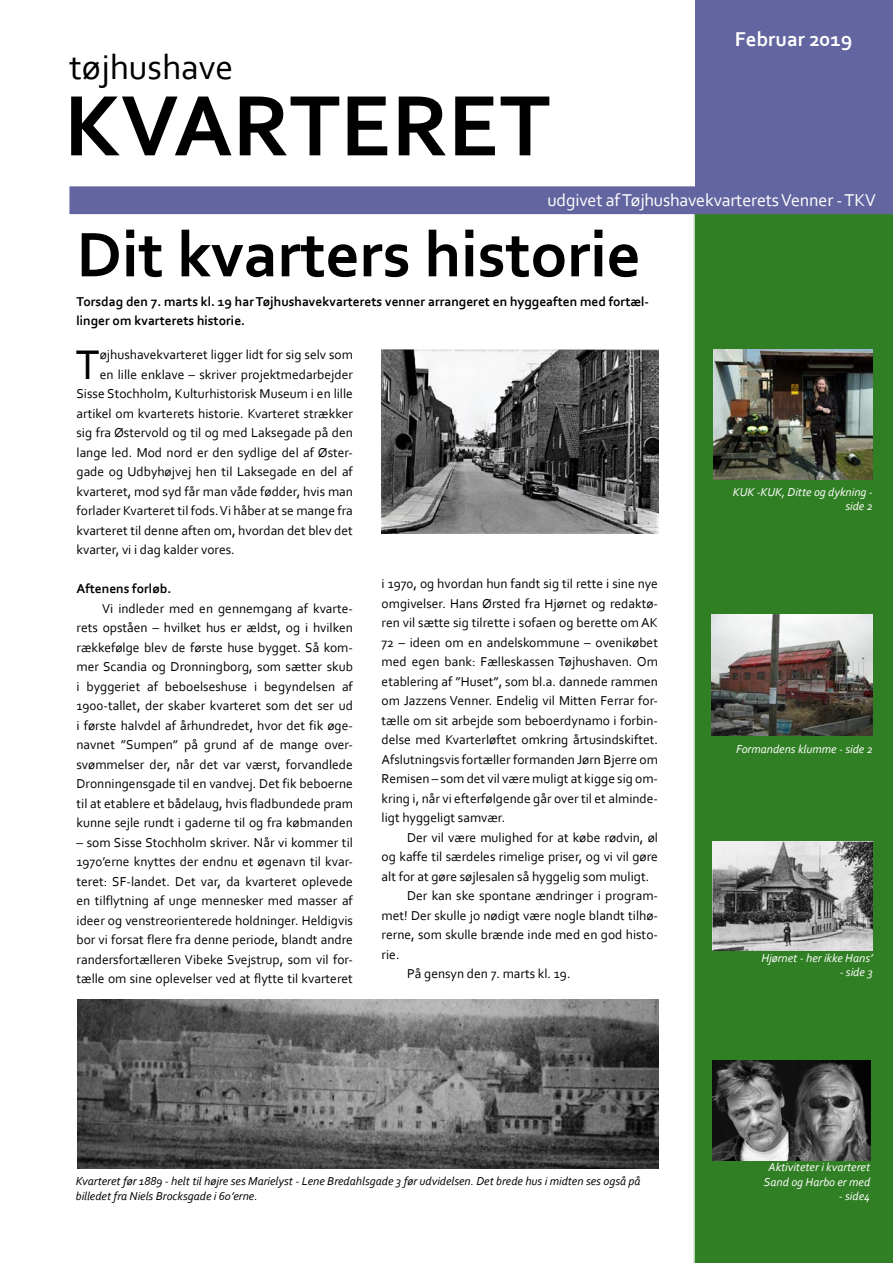
<style>
.page{position:relative;width:893px;height:1263px;background:#fff}
.page>*{position:absolute;margin:0;border:0;box-sizing:border-box;transform-origin:0 0}
.t1{font:700 90px "Corbel";color:#000}
.t2{font:700 66px "Corbel";color:#000}
.t3{font:43.35px "Corbel";color:#000}
.t4{font:36px "Corbel";color:#000}
.t5{font:700 21px "Corbel";color:#fff}
.t6{font:18px "Corbel";letter-spacing:-.01em;color:#fff}
.t7{font:13.5px/19.5px "Corbel";color:#000;text-align:justify}
.t8{font:700 13.5px/19.5px "Corbel";color:#000}
.t9{font:italic 12px/14.4px "Corbel";color:#000}
.t10{font:italic 12px/14.4px "Corbel";color:#fff;text-align:right}
</style>
<div class="page">
<div style="left:693px;top:214px;width:200px;height:1049px;background:#317f24"></div>
<div style="left:70px;top:187px;width:822px;height:26px;background:#6365a0"></div>
<div style="left:69px;top:186px;width:824px;height:28px;border:2px solid #6365a0"></div>
<div style="left:695px;top:0;width:198px;height:189px;background:#6365a0"></div>
<img style="left:78px;top:1000px;width:580px;height:168px">
<img style="left:382px;top:349px;width:276px;height:184px">
<img style="left:713px;top:350px;width:160px;height:129px">
<img style="left:712px;top:1061px;width:158px;height:99px">
<img style="left:712px;top:841px;width:161px;height:109px">
<img style="left:712px;top:615px;width:161px;height:121px">
<h3 class="t5" style="left:735px;top:26px;width:119px">Februar 2019</h3>
<h3 class="t4" style="left:69px;top:45px;width:166px">tøjhushave</h3>
<h1 class="t1" style="left:64px;top:70px;width:488px">KVARTERET</h1>
<h3 class="t6" style="left:547px;top:189px;width:330px">udgivet af Tøjhushavekvarterets Venner - TKV</h3>
<h2 class="t2" style="left:77px;top:213px;width:565px">Dit kvarters historie</h2>
<p class="t8" style="left:77px;top:291px;width:574px">Torsdag den 7. marts kl. 19 har Tøjhushavekvarterets venner arrangeret en hyggeaften med fortæl&shy;linger om kvarterets historie.</p>
<h3 class="t3" style="left:76px;top:337px;width:26px">T</h3>
<p class="t7" style="left:100px;top:345px;width:255px">øjhushavekvarteret ligger lidt for sig selv som</p>
<p class="t7" style="left:100px;top:364px;width:255px">en lille enklave – skriver projektmedarbejder</p>
<p class="t7" style="left:77px;top:384px;width:278px">Sisse Stochholm, Kulturhistorisk Museum i en lille</p>
<p class="t7" style="left:77px;top:403px;width:278px">artikel om kvarterets historie. Kvarteret strækker</p>
<p class="t7" style="left:77px;top:423px;width:278px">sig fra Østervold og til og med Laksegade på den</p>
<p class="t7" style="left:77px;top:442px;width:278px">lange led. Mod nord er den sydlige del af Øster-</p>
<p class="t7" style="left:77px;top:462px;width:278px">gade og Udbyhøjvej hen til Laksegade en del af</p>
<p class="t7" style="left:77px;top:481px;width:278px">kvarteret, mod syd får man våde fødder, hvis man</p>
<p class="t7" style="left:77px;top:501px;width:278px">forlader Kvarteret til fods. Vi håber at se mange fra</p>
<p class="t7" style="left:77px;top:520px;width:278px">kvarteret til denne aften om, hvordan det blev det</p>
<p class="t7" style="left:77px;top:540px;width:160px">kvarter, vi i dag kalder vores.</p>
<p class="t8" style="left:77px;top:579px;width:96px">Aftenens forløb.</p>
<p class="t7" style="left:77px;top:598px;width:278px;text-indent:26px">Vi indleder med en gennemgang af kvarte&shy;rets opståen – hvilket hus er ældst, og i hvilken rækkefølge blev de første huse bygget. Så kom&shy;mer Scandia og Dronningborg, som sætter skub i byggeriet af beboelseshuse i begyndelsen af 1900-tallet, der skaber kvarteret som det ser ud i første halvdel af århundredet, hvor det fik øge&shy;navnet ”Sumpen” på grund af de mange over&shy;svømmelser der, når det var værst, forvandlede Dronningensgade til en vandvej. Det fik beboerne til at etablere et bådelaug, hvis fladbundede pram kunne sejle rundt i gaderne til og fra købmanden</p>
<p class="t7" style="left:77px;top:832px;width:278px">– som Sisse Stochholm skriver. Når vi kommer til 1970’erne knyttes der endnu et øgenavn til kvar&shy;teret: SF-landet. Det var, da kvarteret oplevede en tilflytning af unge mennesker med masser af ideer og venstreorienterede holdninger. Heldigvis bor vi forsat flere fra denne periode, blandt andre randersfortælleren Vibeke Svejstrup, som vil for&shy;tælle om sine oplevelser ved at flytte til kvarteret</p>
<p class="t7" style="left:382px;top:574px;width:278px">i 1970, og hvordan hun fandt sig til rette i sine nye omgivelser. Hans Ørsted fra Hjørnet og redaktø&shy;ren vil sætte sig tilrette i sofaen og berette om AK 72 – ideen om en andelskommune – ovenikøbet med egen bank: Fælleskassen Tøjhushaven. Om etablering af ”Huset”, som bl.a. dannede rammen om Jazzens Venner. Endelig vil Mitten Ferrar for&shy;tælle om sit arbejde som beboerdynamo i forbin&shy;delse med Kvarterløftet omkring årtusindskiftet.<br>Afslutningsvis fortæller formanden Jørn Bjerre om Remisen – som det vil være muligt at kigge sig om&shy;kring i, når vi efterfølgende går over til et alminde&shy;ligt hyggeligt samvær.</p>
<p class="t7" style="left:407px;top:827px;width:252px">Der vil være mulighed for at købe rødvin, øl</p>
<p class="t7" style="left:382px;top:847px;width:278px">og kaffe til særdeles rimelige priser, og vi vil gøre</p>
<p class="t7" style="left:382px;top:866px;width:269px">alt for at gøre søjlesalen så hyggelig som muligt.</p>
<p class="t7" style="left:407px;top:886px;width:252px">Der kan ske spontane ændringer i program-</p>
<p class="t7" style="left:382px;top:905px;width:278px">met! Der skulle jo nødigt være nogle blandt tilhø-</p>
<p class="t7" style="left:382px;top:925px;width:278px">rerne, som skulle brænde inde med en god histo-</p>
<p class="t7" style="left:382px;top:944px;width:19px">rie.</p>
<p class="t7" style="left:407px;top:964px;width:165px">På gensyn den 7. marts kl. 19.</p>
<p class="t9" style="left:76px;top:1174px;width:566px">Kvarteret før 1889 - helt til højre ses Marielyst - Lene Bredahlsgade 3 før udvidelsen. Det brede hus i midten ses også på billedet fra Niels Brocksgade i 60’erne.</p>
<p class="t10" style="left:733px;top:484px;width:141px">KUK -KUK, Ditte og dykning - side 2</p>
<p class="t10" style="left:736px;top:741px;width:138px">Formandens klumme - side 2</p>
<p class="t10" style="left:761px;top:950px;width:113px">Hjørnet - her ikke Hans’</p>
<p class="t10" style="left:840px;top:964px;width:35px">- side 3</p>
<p class="t10" style="left:764px;top:1160px;width:108px;text-align:center">Aktiviteter i kvarteret<br>Sand og Harbo er med</p>
<p class="t10" style="left:839px;top:1189px;width:33px">- side4</p>
</div>
